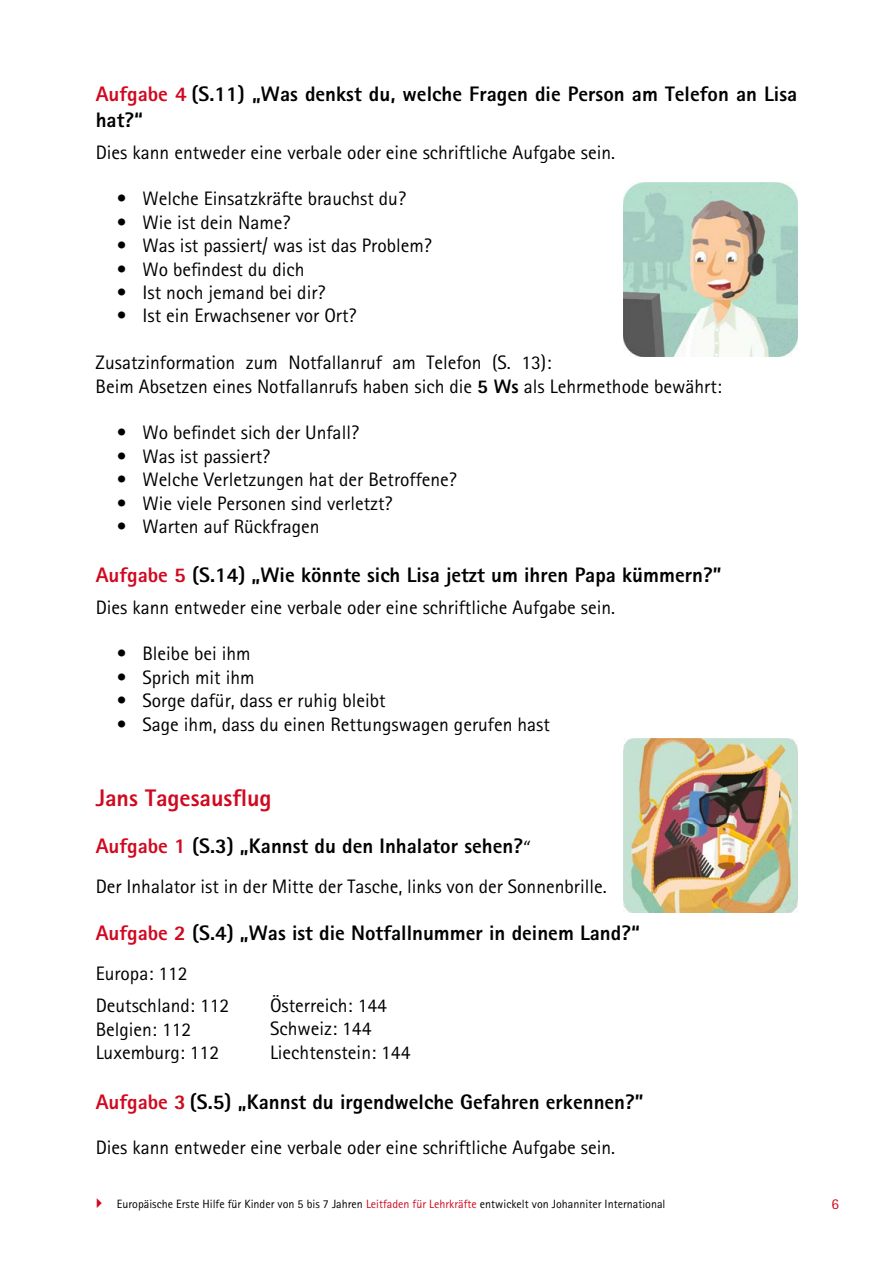
<style>
.page{position:relative;width:893px;height:1263px;background:#fff}
.page>*{position:absolute;margin:0;border:0;box-sizing:border-box;transform-origin:0 0}
.t1{font:800 24px "Rotis Sans Serif";color:#d00920}
.t2{font:800 21px/25.2px "Rotis Sans Serif";color:#000}
.t3{font:19.5px/23.4px "Rotis Sans Serif";color:#000}
.t4{font:15px "Rotis Sans Serif";color:#d00920}
.t5{font:12px "Rotis Sans Serif";color:#000}
.s1{color:#d00920}
.s2{font-weight:800}
.s3{font-family:"Calibri";font-weight:400;font-size:18px}
</style>
<div class="page">
<img style="left:624px;top:183px;width:173px;height:174px">
<img style="left:624px;top:739px;width:173px;height:173px">
<p class="t2" style="left:96px;top:81px;width:703px"><span class="s1">Aufgabe 4</span> (S.11) „Was denkst du, welche Fragen die Person am Telefon an Lisa hat?“</p>
<p class="t3" style="left:96px;top:140px;width:521px">Dies kann entweder eine verbale oder eine schriftliche Aufgabe sein.</p>
<p class="t3" style="left:117px;top:187px;width:291px">• Welche Einsatzkräfte brauchst du?</p>
<p class="t3" style="left:117px;top:210px;width:175px">• Wie ist dein Name?</p>
<p class="t3" style="left:117px;top:234px;width:316px">• Was ist passiert/ was ist das Problem?</p>
<p class="t3" style="left:117px;top:257px;width:189px">• Wo befindest du dich</p>
<p class="t3" style="left:117px;top:281px;width:210px">• Ist noch jemand bei dir?</p>
<p class="t3" style="left:117px;top:304px;width:241px">• Ist ein Erwachsener vor Ort?</p>
<p class="t3" style="left:96px;top:351px;width:628px">Zusatzinformation zum Notfallanruf am Telefon (S. 13):<br>Beim Absetzen eines Notfallanrufs haben sich die <span class="s2">5 Ws</span> als Lehrmethode bewährt:</p>
<p class="t3" style="left:117px;top:421px;width:244px">• Wo befindet sich der Unfall?</p>
<p class="t3" style="left:117px;top:444px;width:155px">• Was ist passiert?</p>
<p class="t3" style="left:117px;top:468px;width:341px">• Welche Verletzungen hat der Betroffene?</p>
<p class="t3" style="left:117px;top:491px;width:277px">• Wie viele Personen sind verletzt?</p>
<p class="t3" style="left:117px;top:515px;width:204px">• Warten auf Rückfragen</p>
<p class="t2" style="left:96px;top:562px;width:628px"><span class="s1">Aufgabe 5</span> (S.14) „Wie könnte sich Lisa jetzt um ihren Papa kümmern?”</p>
<p class="t3" style="left:96px;top:595px;width:521px">Dies kann entweder eine verbale oder eine schriftliche Aufgabe sein.</p>
<p class="t3" style="left:117px;top:642px;width:135px">• Bleibe bei ihm</p>
<p class="t3" style="left:117px;top:665px;width:139px">• Sprich mit ihm</p>
<p class="t3" style="left:117px;top:689px;width:270px">• Sorge dafür, dass er ruhig bleibt</p>
<p class="t3" style="left:117px;top:712px;width:435px">• Sage ihm, dass du einen Rettungswagen gerufen hast</p>
<p class="t1" style="left:96px;top:783px;width:177px">Jans Tagesausflug</p>
<p class="t2" style="left:96px;top:833px;width:436px"><span class="s1">Aufgabe 1</span> (S.3) „Kannst du den Inhalator sehen?<span class="s3">“</span></p>
<p class="t3" style="left:96px;top:875px;width:513px">Der Inhalator ist in der Mitte der Tasche, links von der Sonnenbrille.</p>
<p class="t2" style="left:96px;top:920px;width:546px"><span class="s1">Aufgabe 2</span> (S.4) „Was ist die Notfallnummer in deinem Land?“</p>
<p class="t3" style="left:96px;top:957px;width:135px;line-height:32px">Europa: 112<br>Deutschland: 112</p>
<p class="t3" style="left:96px;top:1017px;width:125px">Belgien: 112<br>Luxemburg: 112</p>
<p class="t2" style="left:96px;top:1089px;width:550px"><span class="s1">Aufgabe 3</span> (S.5) „Kannst du irgendwelche Gefahren erkennen?”</p>
<p class="t3" style="left:96px;top:1135px;width:521px">Dies kann entweder eine verbale oder eine schriftliche Aufgabe sein.</p>
<p class="t3" style="left:270px;top:994px;width:142px">Österreich: 144<br>Schweiz: 144<br>Liechtenstein: 144</p>
<p class="t5" style="left:117px;top:1197px;width:550px">Europäische Erste Hilfe für Kinder von 5 bis 7 Jahren <span class="s1">Leitfaden für Lehrkräfte</span> entwickelt von Johanniter International</p>
<p class="t4" style="left:831px;top:1195px;width:9px">6</p>
</div>
